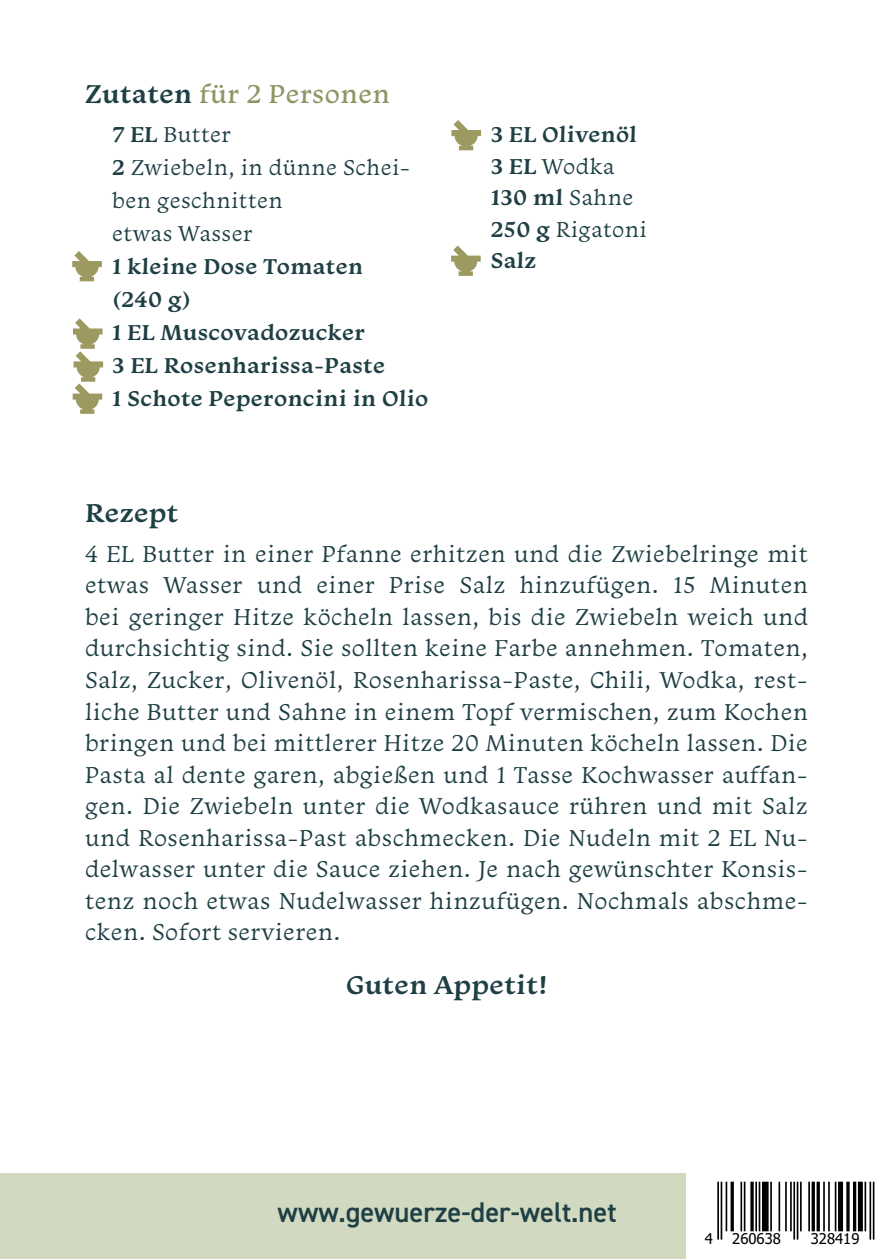
<style>
.page{position:relative;width:893px;height:1259px;background:#fff}
.page>*{position:absolute;margin:0;border:0;box-sizing:border-box;transform-origin:0 0}
.t1{font:600 28.5px "DIN2014";color:#1e3f44}
.t2{font:27px "Monarcha";letter-spacing:.02em;color:#919464}
.t3{font:600 27px "Monarcha";letter-spacing:.02em;color:#1e3f44}
.t4{font:24px/31.5px "Monarcha";letter-spacing:.02em;color:#1e3f44;text-align:justify}
.t5{font:600 22.5px "Monarcha";letter-spacing:.02em;color:#1e3f44}
.t6{font:22.5px/33px "Monarcha";letter-spacing:.02em;color:#1e3f44}
.t7{font:15px "Tahoma";color:#000}
.s1{font-weight:600;color:#1e3f44}
.s2{font-weight:600}
.s3{font-weight:400}
</style>
<div class="page">
<div style="left:0;top:1174px;width:685px;height:85px;background:#d1d9c1"></div>
<svg style="left:717px;top:1181px;width:157px;height:59px"></svg>
<hr style="left:717px;top:1181px;width:2px;height:58px;background:#000">
<hr style="left:721px;top:1181px;width:1px;height:58px;background:#000">
<hr style="left:726px;top:1181px;width:1px;height:50px;background:#000">
<svg style="left:730px;top:1181px;width:4px;height:50px"></svg>
<hr style="left:740px;top:1181px;width:2px;height:50px;background:#000">
<hr style="left:744px;top:1181px;width:1px;height:50px;background:#000">
<svg style="left:750px;top:1181px;width:4px;height:50px"></svg>
<hr style="left:755px;top:1181px;width:2px;height:50px;background:#000">
<hr style="left:759px;top:1181px;width:1px;height:50px;background:#000">
<div style="left:762px;top:1181px;width:7px;height:50px;background:#000"></div>
<hr style="left:770px;top:1181px;width:2px;height:50px;background:#000">
<hr style="left:778px;top:1181px;width:2px;height:50px;background:#000">
<hr style="left:785px;top:1181px;width:2px;height:50px;background:#000">
<hr style="left:790px;top:1181px;width:2px;height:50px;background:#000">
<hr style="left:793px;top:1181px;width:2px;height:58px;background:#000">
<hr style="left:797px;top:1181px;width:1px;height:58px;background:#000">
<hr style="left:800px;top:1181px;width:2px;height:50px;background:#000">
<hr style="left:808px;top:1181px;width:2px;height:50px;background:#000">
<hr style="left:812px;top:1181px;width:3px;height:50px;background:#000">
<svg style="left:816px;top:1181px;width:4px;height:50px"></svg>
<hr style="left:823px;top:1181px;width:2px;height:50px;background:#000">
<hr style="left:828px;top:1181px;width:2px;height:50px;background:#000">
<hr style="left:835px;top:1181px;width:1px;height:50px;background:#000">
<div style="left:838px;top:1181px;width:5px;height:50px;background:#000"></div>
<svg style="left:846px;top:1181px;width:4px;height:50px"></svg>
<hr style="left:853px;top:1181px;width:3px;height:50px;background:#000">
<div style="left:858px;top:1181px;width:5px;height:50px;background:#000"></div>
<hr style="left:864px;top:1181px;width:2px;height:50px;background:#000">
<hr style="left:869px;top:1181px;width:2px;height:58px;background:#000">
<hr style="left:873px;top:1181px;width:1px;height:58px;background:#000">
<svg style="left:451px;top:245px;width:30px;height:31px"></svg>
<svg style="left:73px;top:318px;width:30px;height:96px"></svg>
<svg style="left:72px;top:251px;width:30px;height:30px"></svg>
<svg style="left:451px;top:120px;width:30px;height:30px"></svg>
<p class="t2" style="left:85px;top:76px;width:306px"><span class="s1">Zutaten</span> für 2 Personen</p>
<p class="t6" style="left:112px;top:118px;width:120px"><span class="s2">7 EL</span> Butter</p>
<p class="t6" style="left:112px;top:151px;width:300px"><span class="s2">2</span> Zwiebeln, in dünne Schei&shy;ben geschnitten</p>
<p class="t6" style="left:112px;top:217px;width:142px">etwas Wasser</p>
<p class="t5" style="left:112px;top:252px;width:252px">1 kleine Dose Tomaten</p>
<p class="t5" style="left:112px;top:285px;width:80px">(240 g)</p>
<p class="t5" style="left:112px;top:318px;width:254px">1 EL Muscovadozucker</p>
<p class="t5" style="left:112px;top:351px;width:274px">3 EL Rosenharissa-Paste</p>
<p class="t5" style="left:112px;top:384px;width:317px">1 Schote Peperoncini in Olio</p>
<p class="t5" style="left:491px;top:120px;width:148px">3 EL Olivenöl</p>
<p class="t6" style="left:491px;top:149px;width:125px"><span class="s2">3 EL</span> Wodka</p>
<p class="t5" style="left:491px;top:183px;width:144px">130 ml <span class="s3">Sahne</span></p>
<p class="t6" style="left:491px;top:212px;width:158px"><span class="s2">250 g</span> Rigatoni</p>
<p class="t5" style="left:491px;top:246px;width:47px">Salz</p>
<p class="t3" style="left:85px;top:494px;width:95px">Rezept</p>
<p class="t4" style="left:85px;top:537px;width:724px">4 EL Butter in einer Pfanne erhitzen und die Zwiebelringe mit etwas Wasser und einer Prise Salz hinzufügen. 15 Minuten bei geringer Hitze köcheln lassen, bis die Zwiebeln weich und durchsichtig sind. Sie sollten keine Farbe annehmen. Tomaten, Salz, Zucker, Olivenöl, Rosenharissa-Paste, Chili, Wodka, rest&shy;liche Butter und Sahne in einem Topf vermischen, zum Kochen bringen und bei mittlerer Hitze 20 Minuten köcheln lassen. Die Pasta al dente garen, abgießen und 1 Tasse Kochwasser auffan&shy;gen. Die Zwiebeln unter die Wodkasauce rühren und mit Salz und Rosenharissa-Past abschmecken. Die Nudeln mit 2 EL Nu&shy;delwasser unter die Sauce ziehen. Je nach gewünschter Konsis&shy;tenz noch etwas Nudelwasser hinzufügen. Nochmals abschme&shy;cken. Sofort servieren.</p>
<p class="t3" style="left:346px;top:966px;width:203px">Guten Appetit!</p>
<p class="t1" style="left:277px;top:1193px;width:341px">www.gewuerze-der-welt.net</p>
<p class="t7" style="left:705px;top:1228px;width:10px">4</p>
<p class="t7" style="left:732px;top:1228px;width:50px">260638</p>
<p class="t7" style="left:811px;top:1228px;width:50px">328419</p>
</div>
